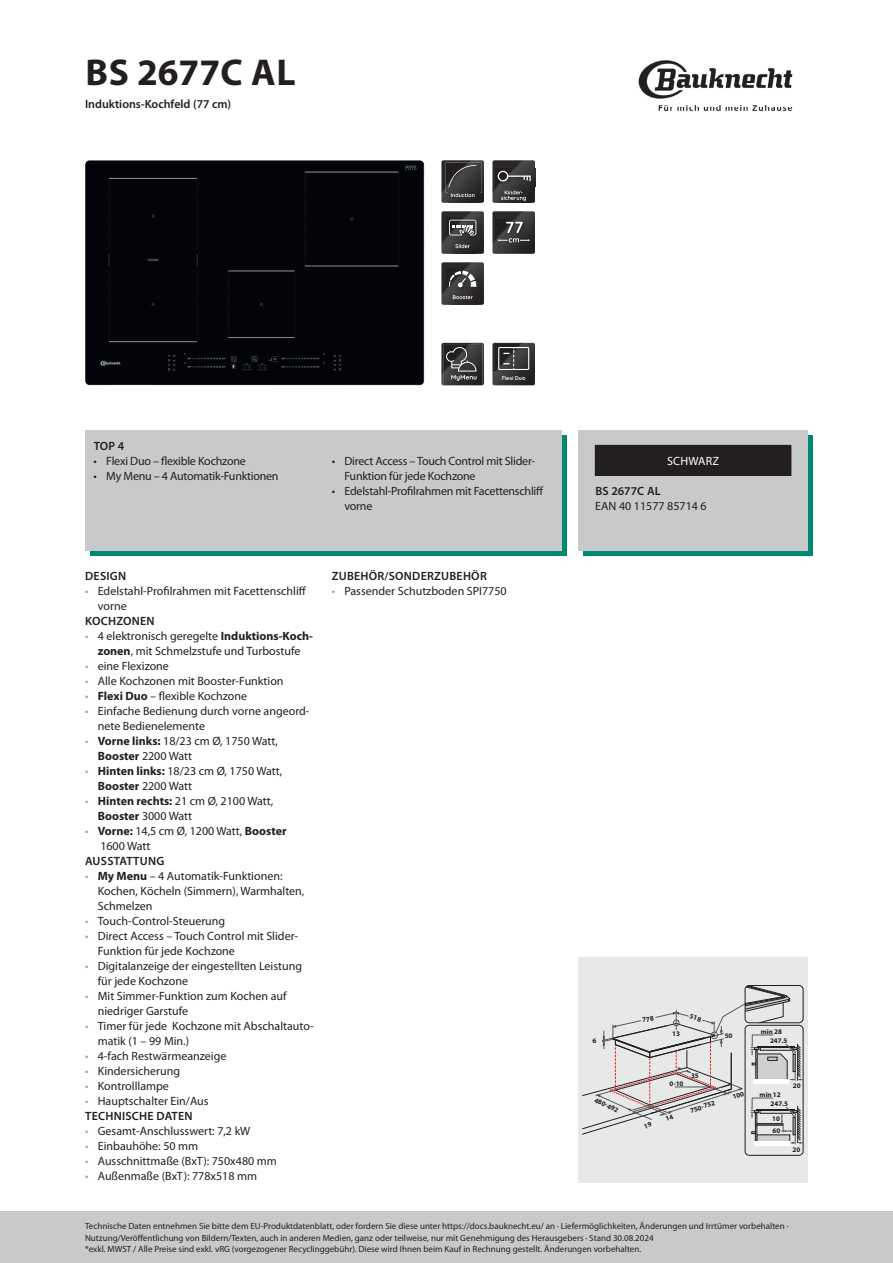
<style>
.page{position:relative;width:893px;height:1263px;background:#fff}
.page>*{position:absolute;margin:0;border:0;box-sizing:border-box;transform-origin:0 0}
.t1{font:700 37.5px "Myriad Pro";letter-spacing:.005em;color:#231f20}
.t2{font:12px/15px "Myriad Pro";color:#231f20}
.t3{font:12px/15px "Myriad Pro";letter-spacing:-.02em;color:#231f20}
.t4{font:600 12px "Myriad Pro";letter-spacing:.02em;color:#231f20}
.t5{font:600 12px "Myriad Pro";color:#231f20}
.t6{font:12px "Myriad Pro";letter-spacing:.02em;color:#fff}
.t7{font:9px/11.2px "Myriad Pro";color:#231f20}
.t8{font:700 7.05px/9.1px "Myriad Pro";color:#231f20}
.t9{font:700 5.4px "Hotpoint";color:#fff}
.s1{color:#9ea0a2}
.s2{font-weight:700}
.s3{font-weight:600}
</style>
<div class="page">
<img style="left:638px;top:60px;width:155px;height:52px">
<div style="left:0;top:1212px;width:893px;height:51px;background:#c7c9cb"></div>
<div style="left:85px;top:160px;width:339px;height:225px;background:#030409"></div>
<svg style="left:441px;top:160px;width:43px;height:43px;background:#403e3f"></svg>
<svg style="left:441px;top:211px;width:43px;height:43px;background:#494748"></svg>
<svg style="left:441px;top:262px;width:43px;height:43px;background:#494748"></svg>
<svg style="left:492px;top:160px;width:43px;height:43px;background:#474546"></svg>
<svg style="left:492px;top:211px;width:43px;height:43px;background:#424142"></svg>
<svg style="left:441px;top:343px;width:43px;height:42px;background:#494748"></svg>
<svg style="left:492px;top:343px;width:43px;height:29px"></svg>
<img style="left:492px;top:372px;width:43px;height:13px">
<svg style="left:90px;top:436px;width:477px;height:120px;background:#20927f"></svg>
<div style="left:85px;top:430px;width:476px;height:120px;background:#c7c9cb"></div>
<div style="left:584px;top:436px;width:229px;height:120px;background:#008871"></div>
<div style="left:578px;top:430px;width:230px;height:120px;background:#c7c9cb"></div>
<div style="left:595px;top:445px;width:196px;height:30px;background:#231f20"></div>
<div style="left:578px;top:958px;width:230px;height:225px;background:#e7e8e8"></div>
<div style="left:745px;top:1025px;width:58px;height:130px;border:1px solid #231f20;border-radius:4px"></div>
<hr style="left:754px;top:1141px;width:36px;height:4px;background:#fff">
<svg style="left:583px;top:985px;width:219px;height:159px"></svg>
<h1 class="t1" style="left:85px;top:48px;width:212px">BS 2677C AL</h1>
<p class="t5" style="left:85px;top:97px;width:148px">Induktions-Kochfeld (77 cm)</p>
<p class="t9" style="left:502px;top:373px;width:25px">Flexi Duo</p>
<p class="t4" style="left:94px;top:439px;width:32px">TOP 4</p>
<p class="t3" style="left:94px;top:454px;width:154px">• Flexi Duo – flexible Kochzone</p>
<p class="t3" style="left:94px;top:469px;width:187px">• My Menu – 4 Automatik-Funktionen</p>
<p class="t3" style="left:344px;top:454px;width:192px;text-indent:-13px">• Direct Access – Touch Control mit Slider-<br>Funktion für jede Kochzone</p>
<p class="t3" style="left:344px;top:484px;width:201px;text-indent:-13px">• Edelstahl-Profilrahmen mit Facettenschliff vorne</p>
<p class="t4" style="left:85px;top:570px;width:43px">DESIGN</p>
<p class="t2" style="left:98px;top:584px;width:210px;text-indent:-13px"><span class="s1">•</span> Edelstahl-Profilrahmen mit Facettenschliff vorne</p>
<p class="t4" style="left:85px;top:615px;width:71px">KOCHZONEN</p>
<p class="t2" style="left:85px;top:629px;width:229px;text-align:center"><span class="s1">•</span> 4 elektronisch geregelte <span class="s2">Induktions-Koch&shy;zonen</span>, mit Schmelzstufe und Turbostufe</p>
<p class="t2" style="left:85px;top:659px;width:85px"><span class="s1">•</span> eine Flexizone</p>
<p class="t2" style="left:85px;top:674px;width:200px"><span class="s1">•</span> Alle Kochzonen mit Booster-Funktion</p>
<p class="t2" style="left:85px;top:689px;width:164px"><span class="s1">•</span> <span class="s2">Flexi Duo</span> – flexible Kochzone</p>
<p class="t2" style="left:98px;top:704px;width:213px;text-indent:-13px"><span class="s1">•</span> Einfache Bedienung durch vorne angeord&shy;nete Bedienelemente</p>
<p class="t2" style="left:98px;top:734px;width:182px;text-indent:-13px"><span class="s1">•</span> <span class="s2">Vorne links:</span> 18/23 cm Ø, 1750 Watt,<br><span class="s2">Booster</span> 2200 Watt</p>
<p class="t2" style="left:98px;top:764px;width:186px;text-indent:-13px"><span class="s1">•</span> <span class="s2">Hinten links:</span> 18/23 cm Ø, 1750 Watt,<br><span class="s2">Booster</span> 2200 Watt</p>
<p class="t2" style="left:98px;top:794px;width:177px;text-indent:-13px"><span class="s1">•</span> <span class="s2">Hinten rechts:</span> 21 cm Ø, 2100 Watt,<br><span class="s2">Booster</span> 3000 Watt</p>
<p class="t2" style="left:100px;top:824px;width:188px;text-indent:-15px"><span class="s1">•</span> <span class="s2">Vorne:</span> 14,5 cm Ø, 1200 Watt, <span class="s2">Booster<br></span>1600 Watt</p>
<p class="t4" style="left:85px;top:855px;width:81px">AUSSTATTUNG</p>
<p class="t2" style="left:98px;top:869px;width:208px;text-indent:-13px"><span class="s1">•</span> <span class="s2">My Menu</span> – 4 Automatik-Funktionen:<br>Kochen, Köcheln (Simmern), Warmhalten,<br>Schmelzen</p>
<p class="t2" style="left:85px;top:914px;width:142px"><span class="s1">•</span> Touch-Control-Steuerung</p>
<p class="t2" style="left:98px;top:929px;width:202px;text-indent:-13px"><span class="s1">•</span> Direct Access – Touch Control mit Slider-<br>Funktion für jede Kochzone</p>
<p class="t2" style="left:98px;top:959px;width:206px;text-indent:-13px"><span class="s1">•</span> Digitalanzeige der eingestellten Leistung für jede Kochzone</p>
<p class="t2" style="left:98px;top:989px;width:190px;text-indent:-13px"><span class="s1">•</span> Mit Simmer-Funktion zum Kochen auf niedriger Garstufe</p>
<p class="t2" style="left:98px;top:1019px;width:218px;text-indent:-13px"><span class="s1">•</span> Timer für jede Kochzone mit Abschaltauto&shy;matik (1 – 99 Min.)</p>
<p class="t2" style="left:85px;top:1049px;width:143px"><span class="s1">•</span> 4-fach Restwärmeanzeige</p>
<p class="t2" style="left:85px;top:1064px;width:97px"><span class="s1">•</span> Kindersicherung</p>
<p class="t2" style="left:85px;top:1079px;width:85px"><span class="s1">•</span> Kontrolllampe</p>
<p class="t2" style="left:85px;top:1094px;width:125px"><span class="s1">•</span> Hauptschalter Ein/Aus<br><span class="s3">TECHNISCHE DATEN</span></p>
<p class="t2" style="left:85px;top:1124px;width:167px"><span class="s1">•</span> Gesamt-Anschlusswert: 7,2 kW</p>
<p class="t2" style="left:85px;top:1139px;width:115px"><span class="s1">•</span> Einbauhöhe: 50 mm</p>
<p class="t2" style="left:85px;top:1154px;width:193px"><span class="s1">•</span> Ausschnittmaße (BxT): 750x480 mm</p>
<p class="t2" style="left:85px;top:1169px;width:174px"><span class="s1">•</span> Außenmaße (BxT): 778x518 mm</p>
<p class="t4" style="left:332px;top:570px;width:157px">ZUBEHÖR/SONDERZUBEHÖR</p>
<p class="t2" style="left:332px;top:584px;width:176px"><span class="s1">•</span> Passender Schutzboden SPI7750</p>
<p class="t6" style="left:667px;top:454px;width:54px">SCHWARZ</p>
<p class="t4" style="left:595px;top:484px;width:67px">BS 2677C AL</p>
<p class="t2" style="left:595px;top:499px;width:113px">EAN 40 11577 85714 6</p>
<p class="t8" style="left:672px;top:1028px;width:9px">13</p>
<p class="t8" style="left:770px;top:1026px;width:19px;text-indent:-9px">min 28<br>247.5</p>
<p class="t8" style="left:597px;top:1095px;width:27px;rotate:25deg">480-492</p>
<p class="t8" style="left:669px;top:1079px;width:16px">0 10</p>
<p class="t8" style="left:691px;top:1070px;width:9px">35</p>
<p class="t8" style="left:689px;top:1106px;width:27px;rotate:-18deg">750-752</p>
<p class="t8" style="left:793px;top:1080px;width:9px">20</p>
<p class="t8" style="left:760px;top:1089px;width:23px">min 12</p>
<p class="t8" style="left:772px;top:1112px;width:9px;line-height:11.7px">10<br>60</p>
<p class="t8" style="left:770px;top:1098px;width:19px">247.5</p>
<p class="t8" style="left:792px;top:1144px;width:9px">20</p>
<p class="t7" style="left:85px;top:1221px;width:705px">Technische Daten entnehmen Sie bitte dem EU-Produktdatenblatt, oder fordern Sie diese unter https://docs.bauknecht.eu/ an · Liefermöglichkeiten, Änderungen und Irrtümer vorbehalten ·<br>Nutzung/Veröffentlichung von Bildern/Texten, auch in anderen Medien, ganz oder teilweise, nur mit Genehmigung des Herausgebers · Stand 30.08.2024<br>*exkl. MWST / Alle Preise sind exkl. vRG (vorgezogener Recyclinggebühr). Diese wird Ihnen beim Kauf in Rechnung gestellt. Änderungen vorbehalten.</p>
</div>
